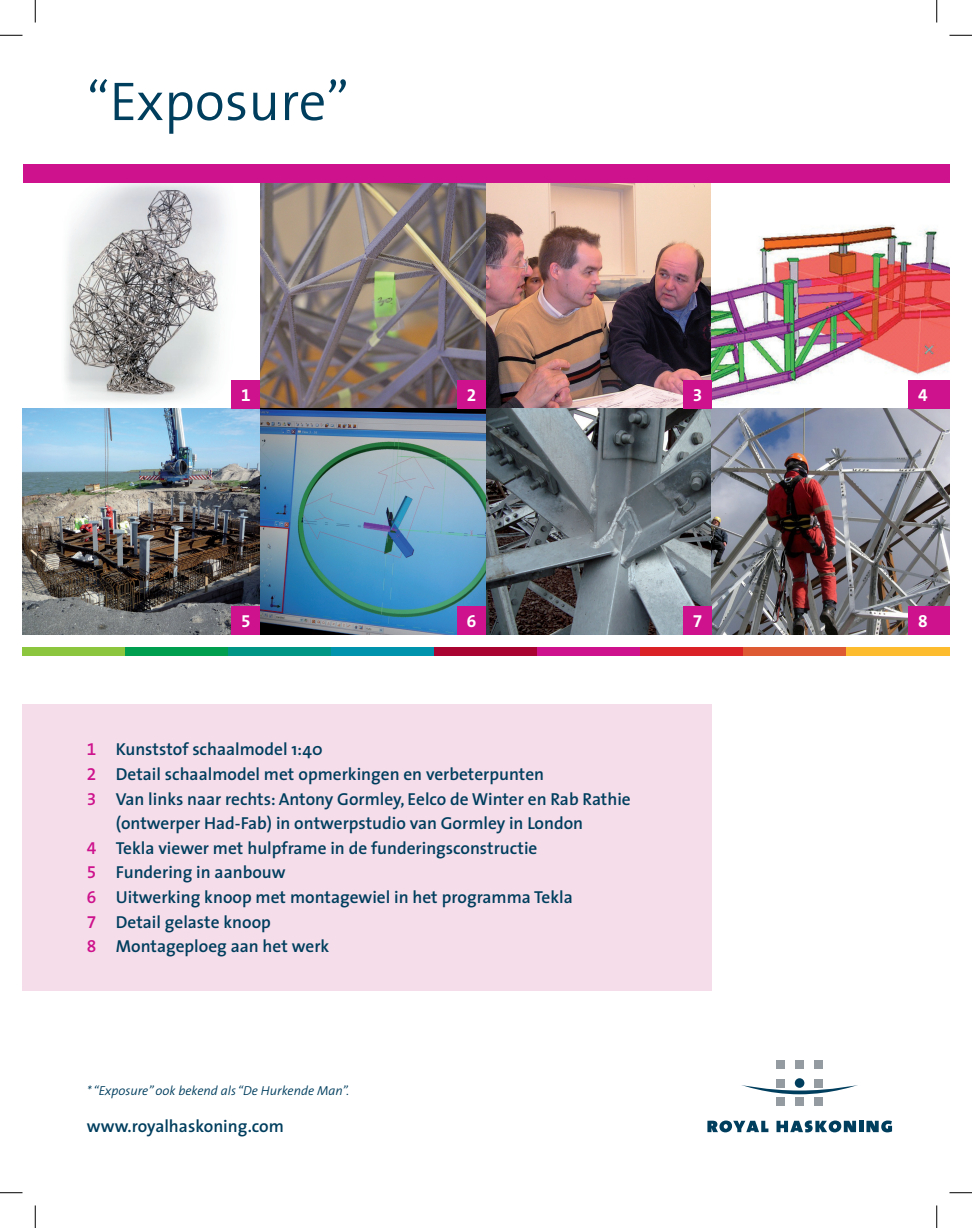
<style>
.page{position:relative;width:972px;height:1228px;background:#fff}
.page>*{position:absolute;margin:0;border:0;box-sizing:border-box;transform-origin:0 0}
.t1{font:300 55.05px "The Sans";color:#003e5e}
.t2{font:600 17.4px "The Sans";color:#003e5e}
.t3{font:17.4px "The Sans Bold Expert";color:#fff}
.t4{font:italic 300 13.05px "The Sans";color:#003e5e}
.s1{font-family:"The Sans Semi Bold Expert";font-weight:400;color:#ce118c}
</style>
<div class="page">
<div style="left:22px;top:703px;width:690px;height:287px;background:#f5ddea"></div>
<img style="left:52px;top:183px;width:180px;height:226px">
<img style="left:22px;top:409px;width:238px;height:225px">
<img style="left:260px;top:183px;width:689px;height:451px">
<div style="left:22px;top:164px;width:927px;height:19px;background:#ce118c"></div>
<svg style="left:707px;top:1120px;width:61px;height:12px"></svg>
<svg style="left:776px;top:1120px;width:80px;height:12px"></svg>
<hr style="left:859px;top:1120px;width:4px;height:11px;background:#003e5e">
<svg style="left:866px;top:1120px;width:26px;height:12px"></svg>
<svg style="left:741px;top:1084px;width:117px;height:9px"></svg>
<div style="left:776px;top:1096px;width:9px;height:9px;background:#959ca1"></div>
<div style="left:795px;top:1096px;width:9px;height:9px;background:#959ca1"></div>
<div style="left:814px;top:1096px;width:9px;height:9px;background:#959ca1"></div>
<svg style="left:795px;top:1077px;width:9px;height:10px"></svg>
<div style="left:776px;top:1078px;width:9px;height:9px;background:#959ca1"></div>
<div style="left:814px;top:1078px;width:9px;height:9px;background:#959ca1"></div>
<div style="left:776px;top:1059px;width:9px;height:9px;background:#959ca1"></div>
<div style="left:795px;top:1059px;width:9px;height:9px;background:#959ca1"></div>
<div style="left:814px;top:1059px;width:9px;height:9px;background:#959ca1"></div>
<div style="left:22px;top:647px;width:103px;height:8px;background:#8bc63e"></div>
<div style="left:125px;top:647px;width:103px;height:8px;background:#009f4f"></div>
<div style="left:228px;top:647px;width:103px;height:8px;background:#009685"></div>
<div style="left:331px;top:647px;width:103px;height:8px;background:#0093ad"></div>
<div style="left:434px;top:647px;width:103px;height:8px;background:#a90332"></div>
<div style="left:537px;top:647px;width:103px;height:8px;background:#ce118c"></div>
<div style="left:640px;top:647px;width:103px;height:8px;background:#da2128"></div>
<div style="left:743px;top:647px;width:103px;height:8px;background:#dd5a33"></div>
<div style="left:846px;top:647px;width:103px;height:8px;background:#fdbb2e"></div>
<div style="left:232px;top:380px;width:28px;height:29px;background:#ce118c"></div>
<div style="left:232px;top:606px;width:28px;height:28px;background:#ce118c"></div>
<div style="left:457px;top:606px;width:29px;height:28px;background:#ce118c"></div>
<div style="left:683px;top:606px;width:29px;height:28px;background:#ce118c"></div>
<div style="left:457px;top:380px;width:29px;height:29px;background:#ce118c"></div>
<div style="left:683px;top:380px;width:29px;height:29px;background:#ce118c"></div>
<div style="left:909px;top:380px;width:28px;height:29px;background:#ce118c"></div>
<div style="left:909px;top:606px;width:28px;height:28px;background:#ce118c"></div>
<div style="left:937px;top:606px;width:12px;height:28px;background:#ce118c"></div>
<div style="left:937px;top:380px;width:12px;height:29px;background:#ce118c"></div>
<svg style="left:0;top:35px;width:22px;height:1px"></svg>
<svg style="left:949px;top:35px;width:23px;height:1px"></svg>
<svg style="left:0;top:1192px;width:22px;height:1px"></svg>
<svg style="left:949px;top:1192px;width:23px;height:1px"></svg>
<svg style="left:35px;top:0;width:1px;height:23px"></svg>
<svg style="left:35px;top:1205px;width:1px;height:22px"></svg>
<svg style="left:936px;top:0;width:1px;height:23px"></svg>
<svg style="left:936px;top:1205px;width:1px;height:22px"></svg>
<h1 class="t1" style="left:87px;top:56px;width:264px">“Exposure”</h1>
<p class="t3" style="left:241px;top:380px;width:11px">1</p>
<p class="t3" style="left:467px;top:380px;width:11px">2</p>
<p class="t3" style="left:693px;top:380px;width:11px">3</p>
<p class="t3" style="left:918px;top:380px;width:11px">4</p>
<p class="t3" style="left:241px;top:606px;width:11px">5</p>
<p class="t3" style="left:467px;top:606px;width:11px">6</p>
<p class="t3" style="left:693px;top:606px;width:11px">7</p>
<p class="t2" style="left:87px;top:734px;width:237px"><span class="s1">1</span> Kunststof schaalmodel 1:40</p>
<p class="t2" style="left:87px;top:759px;width:459px"><span class="s1">2</span> Detail schaalmodel met opmerkingen en verbeterpunten</p>
<p class="t2" style="left:87px;top:783px;width:545px"><span class="s1">3</span> Van links naar rechts: Antony Gormley, Eelco de Winter en Rab Rathie</p>
<p class="t2" style="left:116px;top:808px;width:469px">(ontwerper Had-Fab) in ontwerpstudio van Gormley in London</p>
<p class="t2" style="left:87px;top:833px;width:452px"><span class="s1">4</span> Tekla viewer met hulpframe in de funderingsconstructie</p>
<p class="t2" style="left:87px;top:857px;width:200px"><span class="s1">5</span> Fundering in aanbouw</p>
<p class="t2" style="left:87px;top:882px;width:487px"><span class="s1">6</span> Uitwerking knoop met montagewiel in het programma Tekla</p>
<p class="t2" style="left:87px;top:907px;width:186px"><span class="s1">7</span> Detail gelaste knoop</p>
<p class="t2" style="left:87px;top:931px;width:244px"><span class="s1">8</span> Montageploeg aan het werk</p>
<p class="t4" style="left:87px;top:1079px;width:264px">* “Exposure” ook bekend als “De Hurkende Man”.</p>
<p class="t2" style="left:87px;top:1111px;width:199px">www.royalhaskoning.com</p>
<p class="t3" style="left:918px;top:606px;width:11px">8</p>
</div>
